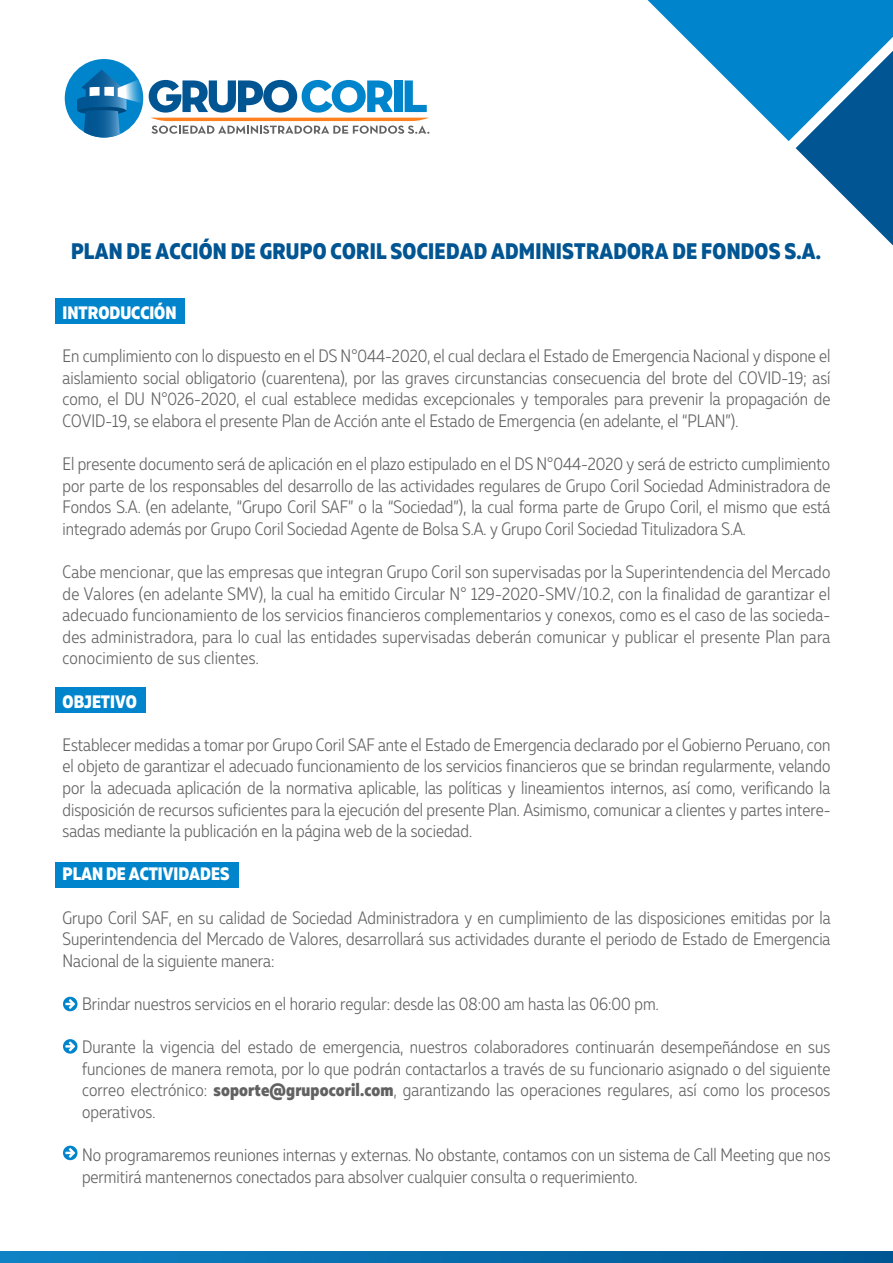
<style>
.page{position:relative;width:893px;height:1263px;background:#fff}
.page>*{position:absolute;margin:0;border:0;box-sizing:border-box;transform-origin:0 0}
.t1{font:800 22.5px "Muller Narrow";letter-spacing:.01em;color:#005592}
.t2{font:300 18px/21.6px "Muller Narrow";color:#636262;text-align:justify}
.t3{font:800 18px "Muller Narrow";color:#fff}
.s1{font-weight:800}
</style>
<div class="page">
<div style="left:55px;top:298px;width:130px;height:26px;background:#0085cc"></div>
<div style="left:55px;top:687px;width:91px;height:25px;background:#0085cc"></div>
<div style="left:55px;top:862px;width:183px;height:26px;background:#0085cc"></div>
<div style="left:65px;top:59px;width:78px;height:79px;background:#0085cc;border-radius:50%"></div>
<svg style="left:77px;top:70px;width:66px;height:68px"></svg>
<svg style="left:149px;top:80px;width:280px;height:54px"></svg>
<svg style="left:0;top:1252px;width:893px;height:11px;background:#076cac"></svg>
<svg style="left:647px;top:0;width:246px;height:246px"></svg>
<svg style="left:63px;top:997px;width:15px;height:14px"></svg>
<svg style="left:63px;top:1039px;width:15px;height:15px"></svg>
<svg style="left:63px;top:1146px;width:15px;height:14px"></svg>
<p class="t1" style="left:71px;top:237px;width:751px">PLAN DE ACCIÓN DE GRUPO CORIL SOCIEDAD ADMINISTRADORA DE FONDOS S.A.</p>
<p class="t3" style="left:63px;top:301px;width:115px">INTRODUCCIÓN</p>
<p class="t2" style="left:63px;top:345px;width:769px">En cumplimiento con lo dispuesto en el DS N°044-2020, el cual declara el Estado de Emergencia Nacional y dispone el aislamiento social obligatorio (cuarentena), por las graves circunstancias consecuencia del brote del COVID-19; así como, el DU N°026-2020, el cual establece medidas excepcionales y temporales para prevenir la propagación de COVID-19, se elabora el presente Plan de Acción ante el Estado de Emergencia (en adelante, el “PLAN”).</p>
<p class="t2" style="left:63px;top:453px;width:769px">El presente documento será de aplicación en el plazo estipulado en el DS N°044-2020 y será de estricto cumplimiento por parte de los responsables del desarrollo de las actividades regulares de Grupo Coril Sociedad Administradora de Fondos S.A. (en adelante, “Grupo Coril SAF” o la “Sociedad”), la cual forma parte de Grupo Coril, el mismo que está integrado además por Grupo Coril Sociedad Agente de Bolsa S.A. y Grupo Coril Sociedad Titulizadora S.A.</p>
<p class="t2" style="left:63px;top:561px;width:769px">Cabe mencionar, que las empresas que integran Grupo Coril son supervisadas por la Superintendencia del Mercado de Valores (en adelante SMV), la cual ha emitido Circular N° 129-2020-SMV/10.2, con la finalidad de garantizar el adecuado funcionamiento de los servicios financieros complementarios y conexos, como es el caso de las socieda&shy;des administradora, para lo cual las entidades supervisadas deberán comunicar y publicar el presente Plan para conocimiento de sus clientes.</p>
<p class="t3" style="left:63px;top:690px;width:76px">OBJETIVO</p>
<p class="t2" style="left:63px;top:734px;width:769px">Establecer medidas a tomar por Grupo Coril SAF ante el Estado de Emergencia declarado por el Gobierno Peruano, con el objeto de garantizar el adecuado funcionamiento de los servicios financieros que se brindan regularmente, velando por la adecuada aplicación de la normativa aplicable, las políticas y lineamientos internos, así como, verificando la disposición de recursos suficientes para la ejecución del presente Plan. Asimismo, comunicar a clientes y partes intere&shy;sadas mediante la publicación en la página web de la sociedad.</p>
<p class="t3" style="left:63px;top:863px;width:168px">PLAN DE ACTIVIDADES</p>
<p class="t2" style="left:63px;top:906px;width:769px">Grupo Coril SAF, en su calidad de Sociedad Administradora y en cumplimiento de las disposiciones emitidas por la Superintendencia del Mercado de Valores, desarrollará sus actividades durante el periodo de Estado de Emergencia Nacional de la siguiente manera:</p>
<p class="t2" style="left:82px;top:993px;width:578px">Brindar nuestros servicios en el horario regular: desde las 08:00 am hasta las 06:00 pm.</p>
<p class="t2" style="left:82px;top:1036px;width:750px">Durante la vigencia del estado de emergencia, nuestros colaboradores continuarán desempeñándose en sus funciones de manera remota, por lo que podrán contactarlos a través de su funcionario asignado o del siguiente correo electrónico: <span class="s1">soporte@grupocoril.com</span>, garantizando las operaciones regulares, así como los procesos operativos.</p>
<p class="t2" style="left:82px;top:1144px;width:750px">No programaremos reuniones internas y externas. No obstante, contamos con un sistema de Call Meeting que nos permitirá mantenernos conectados para absolver cualquier consulta o requerimiento.</p>
</div>
